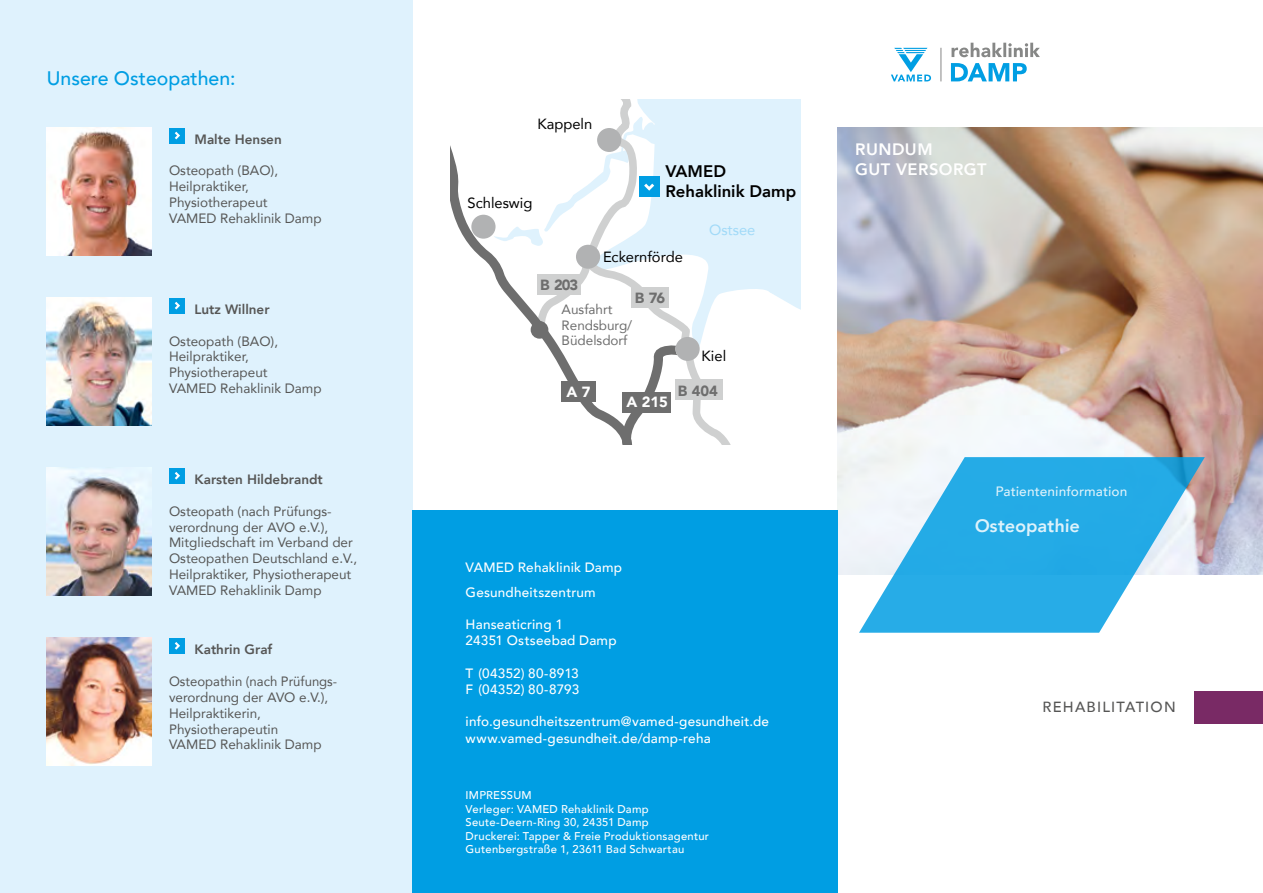
<style>
.page{position:relative;width:1263px;height:893px;background:#fff}
.page>*{position:absolute;margin:0;border:0;box-sizing:border-box;transform-origin:0 0}
.t1{font:500 19.5px "Avenir";color:#009ee3}
.t2{font:800 18px "Avenir";color:#fff}
.t3{font:800 16.65px/20.1px "Avenir";color:#000}
.t4{font:800 16.5px/19.8px "Avenir";letter-spacing:.03em;color:#fff}
.t5{font:14.7px "Avenir";color:#000}
.t6{font:500 14.7px "Avenir";letter-spacing:.08em;color:#565655}
.t7{font:900 14.7px "Avenir";letter-spacing:-.065em;color:#6e6e6e}
.t8{font:900 14.7px "Avenir";color:#fff}
.t9{font:14.7px "Avenir";color:#a1daf8}
.t10{font:13.5px/15.9px "Avenir";color:#565655}
.t11{font:500 13.5px/16.2px "Avenir";letter-spacing:.015em;color:#fff}
.t12{font:800 13.5px "Avenir";color:#565655}
.t13{font:13.5px/15.3px "Avenir";color:#6e6e6e}
.t14{font:500 11.25px/13.5px "Avenir";letter-spacing:.02em;color:#fff}
</style>
<div class="page">
<div style="left:0;top:0;width:412px;height:893px;background:#dff2fd"></div>
<img style="left:838px;top:128px;width:425px;height:446px">
<svg style="left:951px;top:43px;width:89px;height:14px"></svg>
<svg style="left:951px;top:63px;width:76px;height:18px"></svg>
<hr style="left:941px;top:48px;width:1px;height:33px;background:#868786">
<svg style="left:891px;top:48px;width:40px;height:33px"></svg>
<div style="left:1194px;top:691px;width:69px;height:32px;background:#792a65"></div>
<div style="left:412px;top:510px;width:426px;height:383px;background:#009ee3"></div>
<svg style="left:451px;top:148px;width:43px;height:125px"></svg>
<div style="left:471px;top:215px;width:24px;height:24px;background:#b1b2b3;border-radius:50%"></div>
<svg style="left:494px;top:99px;width:307px;height:345px"></svg>
<svg style="left:859px;top:457px;width:346px;height:176px;fill:#27ace7"></svg>
<img style="left:47px;top:128px;width:104px;height:127px">
<div style="left:169px;top:128px;width:16px;height:16px;background:#009ee3"></div>
<svg style="left:175px;top:132px;width:5px;height:7px"></svg>
<img style="left:47px;top:298px;width:104px;height:127px">
<div style="left:169px;top:298px;width:16px;height:16px;background:#009ee3"></div>
<svg style="left:175px;top:302px;width:5px;height:7px"></svg>
<img style="left:47px;top:468px;width:104px;height:127px">
<div style="left:169px;top:468px;width:16px;height:16px;background:#009ee3"></div>
<svg style="left:175px;top:472px;width:5px;height:8px"></svg>
<img style="left:47px;top:638px;width:104px;height:127px">
<div style="left:169px;top:638px;width:16px;height:16px;background:#009ee3"></div>
<svg style="left:175px;top:642px;width:5px;height:8px"></svg>
<h1 class="t1" style="left:47px;top:61px;width:190px">Unsere Osteopathen:</h1>
<p class="t12" style="left:195px;top:128px;width:89px">Malte Hensen</p>
<p class="t10" style="left:169px;top:162px;width:154px">Osteopath (BAO),<br>Heilpraktiker,<br>Physiotherapeut<br>VAMED Rehaklinik Damp</p>
<p class="t12" style="left:195px;top:298px;width:77px">Lutz Willner</p>
<p class="t10" style="left:169px;top:332px;width:154px">Osteopath (BAO),<br>Heilpraktiker,<br>Physiotherapeut<br>VAMED Rehaklinik Damp</p>
<p class="t12" style="left:195px;top:468px;width:130px">Karsten Hildebrandt</p>
<p class="t10" style="left:169px;top:503px;width:190px">Osteopath (nach Prüfungs&shy;verordnung der AVO e.V.),<br>Mitgliedschaft im Verband der<br>Osteopathen Deutschland e.V.,<br>Heilpraktiker, Physiotherapeut<br>VAMED Rehaklinik Damp</p>
<p class="t12" style="left:195px;top:639px;width:79px">Kathrin Graf</p>
<p class="t10" style="left:169px;top:673px;width:170px">Osteopathin (nach Prüfungs&shy;verordnung der AVO e.V.),<br>Heilpraktikerin,<br>Physiotherapeutin<br>VAMED Rehaklinik Damp</p>
<p class="t5" style="left:538px;top:112px;width:56px">Kappeln</p>
<p class="t5" style="left:468px;top:191px;width:66px">Schleswig</p>
<p class="t3" style="left:665px;top:162px;width:132px">VAMED<br>Rehaklinik Damp</p>
<p class="t9" style="left:709px;top:218px;width:48px">Ostsee</p>
<p class="t5" style="left:603px;top:245px;width:81px">Eckernförde</p>
<p class="t7" style="left:635px;top:285px;width:32px">B 76</p>
<p class="t7" style="left:540px;top:272px;width:40px">B 203</p>
<p class="t13" style="left:562px;top:302px;width:72px">Ausfahrt<br>Rendsburg/<br>Büdelsdorf</p>
<p class="t5" style="left:702px;top:344px;width:26px">Kiel</p>
<p class="t8" style="left:567px;top:379px;width:26px">A 7</p>
<p class="t8" style="left:626px;top:390px;width:43px">A 215</p>
<p class="t7" style="left:678px;top:378px;width:42px">B 404</p>
<p class="t11" style="left:466px;top:554px;width:158px;line-height:25.2px">VAMED Rehaklinik Damp<br>Gesundheitszentrum</p>
<p class="t11" style="left:466px;top:616px;width:152px">Hanseaticring 1<br>24351 Ostseebad Damp</p>
<p class="t11" style="left:466px;top:664px;width:115px">T (04352) 80-8913<br>F (04352) 80-8793</p>
<p class="t11" style="left:466px;top:713px;width:305px">info.gesundheitszentrum@vamed-gesundheit.de www.vamed-gesundheit.de/damp-reha</p>
<p class="t14" style="left:466px;top:788px;width:245px">IMPRESSUM<br>Verleger: VAMED Rehaklinik Damp<br>Seute-Deern-Ring 30, 24351 Damp<br>Druckerei: Tapper &amp; Freie Produktionsagentur<br>Gutenbergstraße 1, 23611 Bad Schwartau</p>
<p class="t4" style="left:855px;top:139px;width:133px">RUNDUM<br>GUT VERSORGT</p>
<p class="t11" style="left:995px;top:483px;width:134px">Patienteninformation</p>
<h2 class="t2" style="left:974px;top:511px;width:108px">Osteopathie</h2>
<p class="t6" style="left:1042px;top:694px;width:135px">REHABILITATION</p>
</div>
